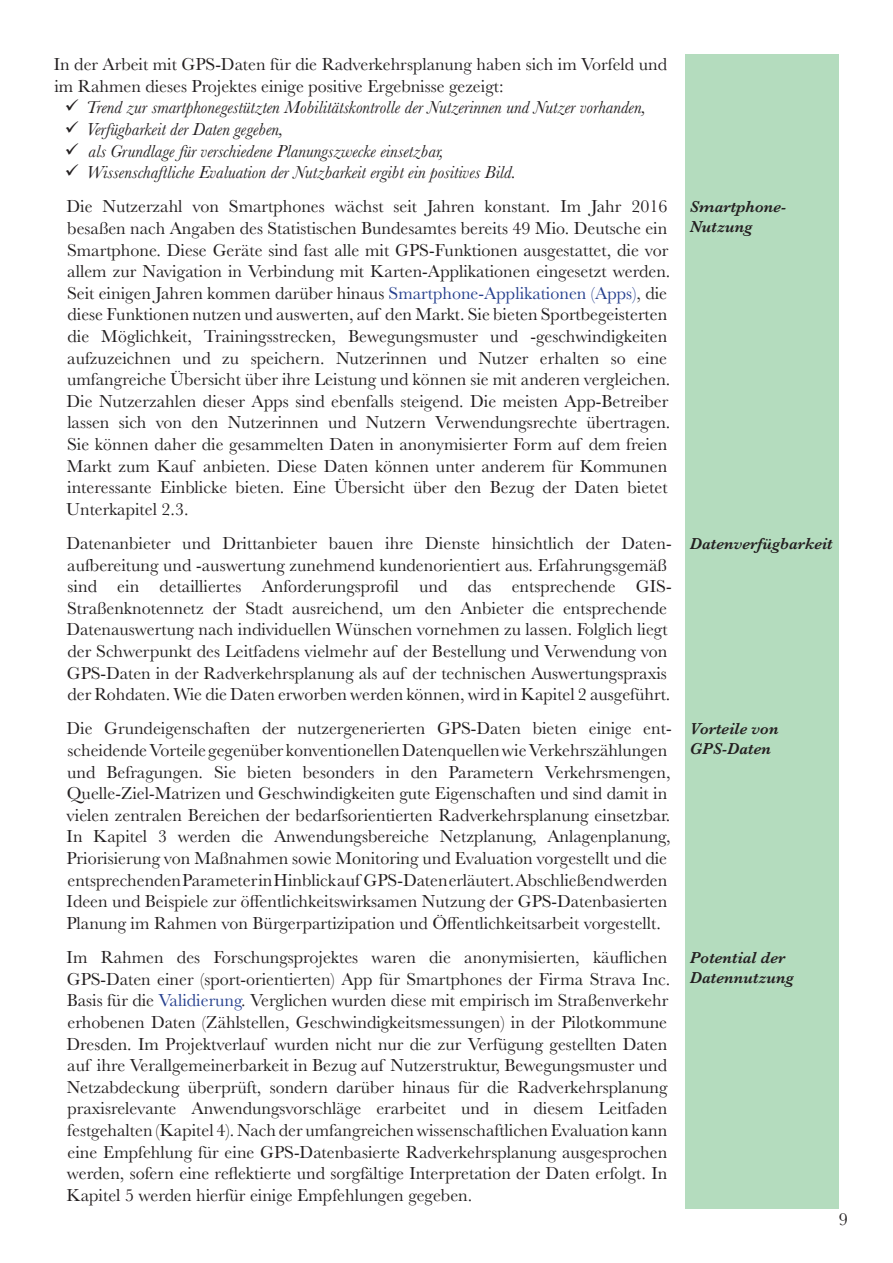
<style>
.page{position:relative;width:893px;height:1263px;background:#fff}
.page>*{position:absolute;margin:0;border:0;box-sizing:border-box;transform-origin:0 0}
.t1{font:18px/21.6px "Baskerville";color:#231f20}
.t2{font:italic 18px/34.2px "Baskerville";color:#231f20}
.t3{font:italic 600 16.5px/19.8px "Baskerville";color:#231f20}
.s1{font-style:normal}
.s2{color:#253f8e}
</style>
<div class="page">
<div style="left:686px;top:54px;width:153px;height:1155px;background:#b4dcbe"></div>
<p class="t1" style="left:54px;top:53px;width:615px">In der Arbeit mit GPS-Daten für die Radverkehrsplanung haben sich im Vorfeld und im Rahmen dieses Projektes einige positive Ergebnisse gezeigt:</p>
<p class="t2" style="left:65px;top:91px;width:583px">✓ Trend zur smartphonegestützten Mobilitätskontrolle der Nutzerinnen und Nutzer vorhanden,</p>
<p class="t2" style="left:65px;top:112px;width:220px">✓ Verfügbarkeit der Daten gegeben,</p>
<p class="t2" style="left:65px;top:134px;width:380px">✓ als Grundlage für verschiedene Planungszwecke einsetzbar,</p>
<p class="t2" style="left:65px;top:155px;width:604px">✓ Wissenschaftliche Evaluation der Nutzbarkeit ergibt ein positives Bild.<br><span class="s1">Die Nutzerzahl von Smartphones wächst seit Jahren konstant. Im Jahr 2016</span></p>
<p class="t1" style="left:66px;top:217px;width:606px">besaßen nach Angaben des Statistischen Bundesamtes bereits 49 Mio. Deutsche ein Smartphone. Diese Geräte sind fast alle mit GPS-Funktionen ausgestattet, die vor allem zur Navigation in Verbindung mit Karten-Applikationen eingesetzt werden.<br>Seit einigen Jahren kommen darüber hinaus <span class="s2">Smartphone-Applikationen (Apps)</span>, die diese Funktionen nutzen und auswerten, auf den Markt. Sie bieten Sportbegeisterten die Möglichkeit, Trainingsstrecken, Bewegungsmuster und -geschwindigkeiten aufzuzeichnen und zu speichern. Nutzerinnen und Nutzer erhalten so eine umfangreiche Übersicht über ihre Leistung und können sie mit anderen vergleichen.<br>Die Nutzerzahlen dieser Apps sind ebenfalls steigend. Die meisten App-Betreiber lassen sich von den Nutzerinnen und Nutzern Verwendungsrechte übertragen.<br>Sie können daher die gesammelten Daten in anonymisierter Form auf dem freien Markt zum Kauf anbieten. Diese Daten können unter anderem für Kommunen interessante Einblicke bieten. Eine Übersicht über den Bezug der Daten bietet Unterkapitel 2.3.</p>
<p class="t1" style="left:66px;top:532px;width:607px">Datenanbieter und Drittanbieter bauen ihre Dienste hinsichtlich der Daten&shy;aufbereitung und -auswertung zunehmend kundenorientiert aus. Erfahrungsgemäß sind ein detailliertes Anforderungsprofil und das entsprechende GIS-Straßenknotennetz der Stadt ausreichend, um den Anbieter die entsprechende Datenauswertung nach individuellen Wünschen vornehmen zu lassen. Folglich liegt der Schwerpunkt des Leitfadens vielmehr auf der Bestellung und Verwendung von GPS-Daten in der Radverkehrsplanung als auf der technischen Auswertungspraxis der Rohdaten. Wie die Daten erworben werden können, wird in Kapitel 2 ausgeführt.</p>
<p class="t1" style="left:66px;top:718px;width:607px">Die Grundeigenschaften der nutzergenerierten GPS-Daten bieten einige ent&shy;scheidende Vorteile gegenüber konventionellen Datenquellen wie Verkehrszählungen und Befragungen. Sie bieten besonders in den Parametern Verkehrsmengen, Quelle-Ziel-Matrizen und Geschwindigkeiten gute Eigenschaften und sind damit in vielen zentralen Bereichen der bedarfsorientierten Radverkehrsplanung einsetzbar.<br>In Kapitel 3 werden die Anwendungsbereiche Netzplanung, Anlagenplanung, Priorisierung von Maßnahmen sowie Monitoring und Evaluation vorgestellt und die entsprechenden Parameter in Hinblick auf GPS-Daten erläutert. Abschließend werden Ideen und Beispiele zur öffentlichkeitswirksamen Nutzung der GPS-Datenbasierten Planung im Rahmen von Bürgerpartizipation und Öffentlichkeitsarbeit vorgestellt.</p>
<p class="t1" style="left:66px;top:946px;width:605px">Im Rahmen des Forschungsprojektes waren die anonymisierten, käuflichen GPS-Daten einer (sport-orientierten) App für Smartphones der Firma Strava Inc.<br>Basis für die <span class="s2">Validierung</span>. Verglichen wurden diese mit empirisch im Straßenverkehr erhobenen Daten (Zählstellen, Geschwindigkeitsmessungen) in der Pilotkommune Dresden. Im Projektverlauf wurden nicht nur die zur Verfügung gestellten Daten auf ihre Verallgemeinerbarkeit in Bezug auf Nutzerstruktur, Bewegungsmuster und Netzabdeckung überprüft, sondern darüber hinaus für die Radverkehrsplanung praxisrelevante Anwendungsvorschläge erarbeitet und in diesem Leitfaden festgehalten (Kapitel 4). Nach der umfangreichen wissenschaftlichen Evaluation kann eine Empfehlung für eine GPS-Datenbasierte Radverkehrsplanung ausgesprochen werden, sofern eine reflektierte und sorgfältige Interpretation der Daten erfolgt. In Kapitel 5 werden hierfür einige Empfehlungen gegeben.</p>
<p class="t3" style="left:690px;top:197px;width:98px">Smartphone-<br>Nutzung</p>
<p class="t3" style="left:690px;top:533px;width:144px">Datenverfügbarkeit</p>
<p class="t3" style="left:690px;top:719px;width:90px">Vorteile von<br>GPS-Daten</p>
<p class="t3" style="left:690px;top:947px;width:105px">Potential der<br>Datennutzung</p>
<p class="t1" style="left:839px;top:1208px;width:10px">9</p>
</div>
